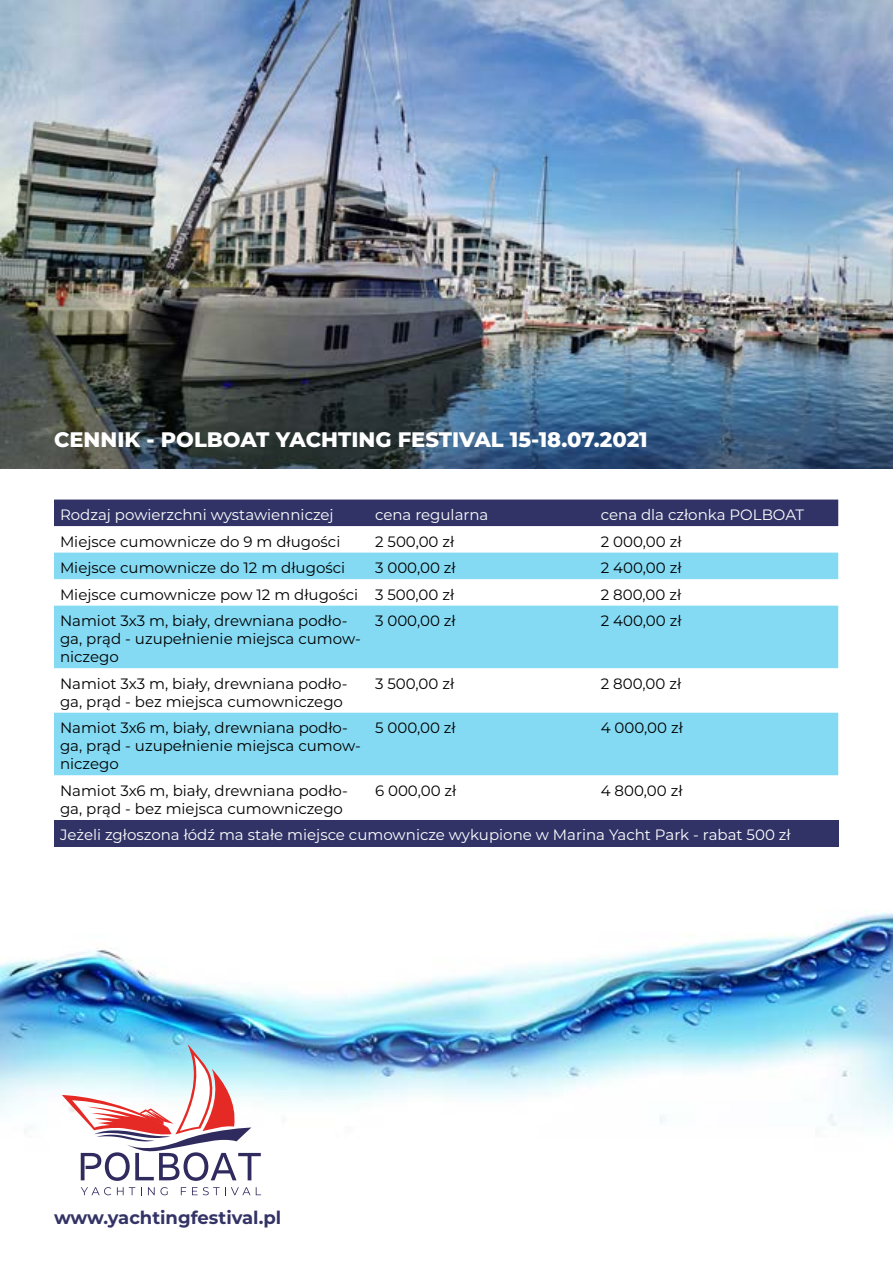
<style>
.page{position:relative;width:893px;height:1263px;background:#fff}
.page>*{position:absolute;margin:0;border:0;box-sizing:border-box;transform-origin:0 0}
.t1{font:800 21px "Montserrat";color:#fff}
.t2{font:700 18px "Montserrat";color:#336}
.t3{font:15px/18px "Montserrat";color:#000}
.t4{font:15px "Montserrat";color:#fff}
</style>
<div class="page">
<img style="left:0;top:468px;width:893px;height:664px">
<img style="left:0;top:0;width:893px;height:468px">
<div style="left:54px;top:500px;width:784px;height:26px;background:#313366"></div>
<div style="left:54px;top:553px;width:784px;height:26px;background:#84daf3"></div>
<svg style="left:54px;top:606px;width:784px;height:169px;fill:#84daf3"></svg>
<div style="left:54px;top:820px;width:784px;height:26px;background:#313366"></div>
<svg style="left:62px;top:1045px;width:199px;height:136px"></svg>
<svg style="left:81px;top:1187px;width:30px;height:8px"></svg>
<svg style="left:117px;top:1187px;width:18px;height:8px"></svg>
<svg style="left:148px;top:1187px;width:20px;height:8px"></svg>
<svg style="left:181px;top:1187px;width:5px;height:8px"></svg>
<svg style="left:192px;top:1187px;width:58px;height:8px"></svg>
<svg style="left:256px;top:1187px;width:5px;height:8px"></svg>
<h1 class="t1" style="left:54px;top:424px;width:595px">CENNIK - POLBOAT YACHTING FESTIVAL 15-18.07.2021</h1>
<p class="t4" style="left:60px;top:504px;width:275px">Rodzaj powierzchni wystawienniczej</p>
<p class="t4" style="left:375px;top:504px;width:115px">cena regularna</p>
<p class="t4" style="left:601px;top:504px;width:205px">cena dla członka POLBOAT</p>
<p class="t3" style="left:60px;top:532px;width:282px">Miejsce cumownicze do 9 m długości</p>
<p class="t3" style="left:375px;top:532px;width:81px">2 500,00 zł</p>
<p class="t3" style="left:601px;top:532px;width:82px">2 000,00 zł</p>
<p class="t3" style="left:60px;top:558px;width:287px">Miejsce cumownicze do 12 m długości</p>
<p class="t3" style="left:375px;top:558px;width:82px">3 000,00 zł</p>
<p class="t3" style="left:601px;top:558px;width:82px">2 400,00 zł</p>
<p class="t3" style="left:60px;top:585px;width:396px">Miejsce cumownicze pow 12 m długości 3 500,00 zł</p>
<p class="t3" style="left:601px;top:585px;width:82px">2 800,00 zł</p>
<p class="t3" style="left:60px;top:611px;width:302px">Namiot 3x3 m, biały, drewniana podło&shy;ga, prąd - uzupełnienie miejsca cumow&shy;niczego</p>
<p class="t3" style="left:375px;top:611px;width:82px">3 000,00 zł</p>
<p class="t3" style="left:601px;top:611px;width:82px">2 400,00 zł</p>
<p class="t3" style="left:60px;top:674px;width:289px">Namiot 3x3 m, biały, drewniana podło&shy;ga, prąd - bez miejsca cumowniczego</p>
<p class="t3" style="left:375px;top:674px;width:81px">3 500,00 zł</p>
<p class="t3" style="left:601px;top:674px;width:82px">2 800,00 zł</p>
<p class="t3" style="left:60px;top:718px;width:302px">Namiot 3x6 m, biały, drewniana podło&shy;ga, prąd - uzupełnienie miejsca cumow&shy;niczego</p>
<p class="t3" style="left:375px;top:718px;width:82px">5 000,00 zł</p>
<p class="t3" style="left:601px;top:718px;width:84px">4 000,00 zł</p>
<p class="t3" style="left:60px;top:781px;width:289px">Namiot 3x6 m, biały, drewniana podło&shy;ga, prąd - bez miejsca cumowniczego</p>
<p class="t3" style="left:375px;top:781px;width:83px">6 000,00 zł</p>
<p class="t3" style="left:601px;top:781px;width:83px">4 800,00 zł</p>
<p class="t4" style="left:60px;top:825px;width:732px">Jeżeli zgłoszona łódź ma stałe miejsce cumownicze wykupione w Marina Yacht Park - rabat 500 zł</p>
<p class="t2" style="left:54px;top:1205px;width:229px">www.yachtingfestival.pl</p>
</div>
